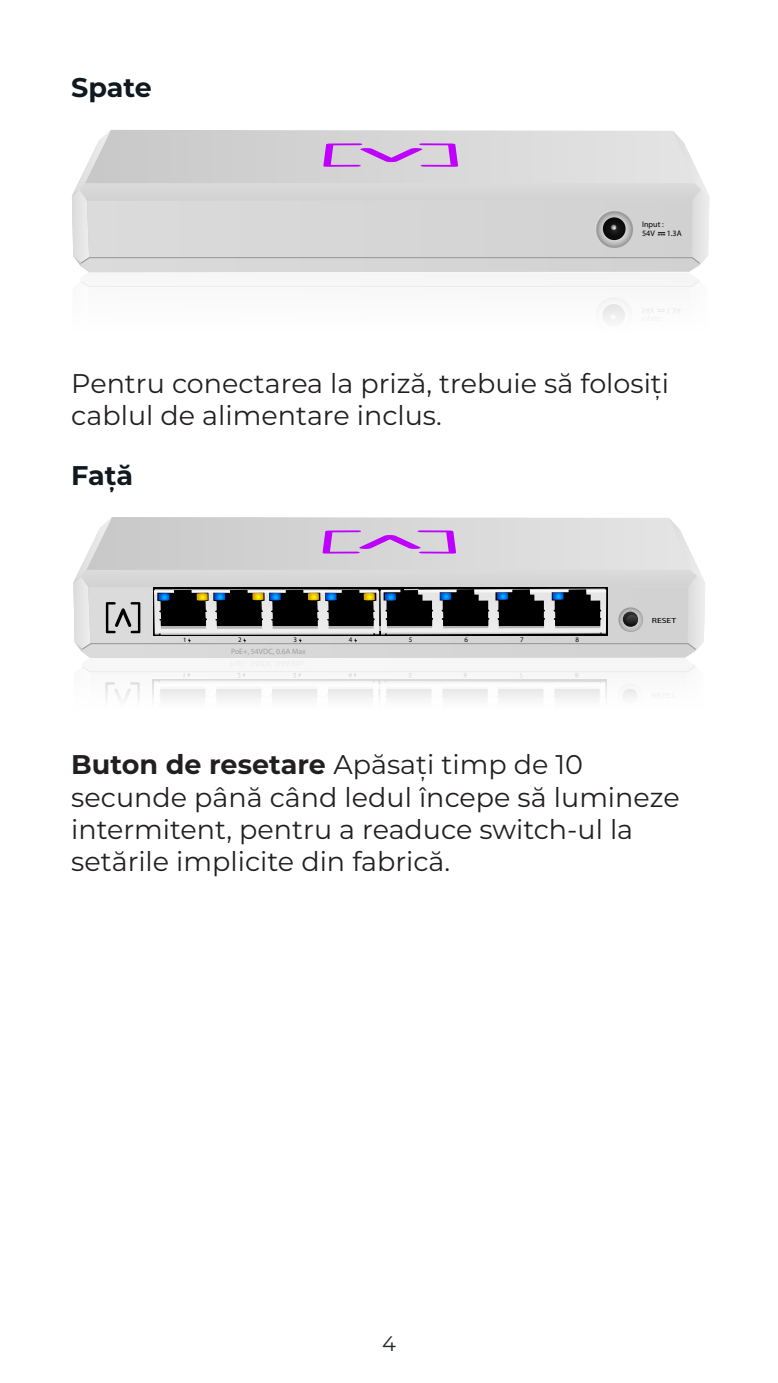
<style>
.page{position:relative;width:778px;height:1383px;background:#fff}
.page>*{position:absolute;margin:0;border:0;box-sizing:border-box;transform-origin:0 0}
.Callout_Description{font:27px/32.4px "Montserrat";color:#231f20}
.Body{font:27px/32.4px "Montserrat";color:#231f20}
.Heading_2{font:700 27px "Montserrat";color:#101820}
.t1{font:21px "Montserrat";color:#24272a}
.t2{font:8.1px/9.6px "Myriad Pro";color:#000}
.t3{font:7.8px "Myriad Pro";color:#9f9f9f}
.t4{font:7.5px "Myriad Pro";color:#000;scale:1.31 1}
.t5{font:6.9px "Myriad Pro";color:#000}
.t6{font:6.6px "Myriad Pro";color:#000}
.s1{font-weight:700}
</style>
<div class="page">
<svg style="left:72px;top:130px;width:637px;height:192px"></svg>
<svg style="left:73px;top:517px;width:632px;height:182px"></svg>
<p class="Heading_2" style="left:71px;top:68px;width:82px">Spate</p>
<p class="t2" style="left:642px;top:219px;width:23px">Input :<br>54V</p>
<p class="t2" style="left:666px;top:229px;width:16px">1.3A</p>
<p class="Body" style="left:71px;top:366px;width:599px">Pentru conectarea la priză, trebuie să folosiți cablul de alimentare inclus.</p>
<p class="Heading_2" style="left:71px;top:455px;width:63px">Față</p>
<p class="t6" style="left:183px;top:636px;width:5px">1</p>
<p class="t5" style="left:238px;top:636px;width:5px">2</p>
<p class="t5" style="left:293px;top:636px;width:5px">3</p>
<p class="t5" style="left:349px;top:636px;width:5px">4</p>
<p class="t5" style="left:409px;top:636px;width:5px">5</p>
<p class="t5" style="left:464px;top:636px;width:5px">6</p>
<p class="t5" style="left:520px;top:636px;width:5px">7</p>
<p class="t5" style="left:575px;top:636px;width:5px">8</p>
<p class="t3" style="left:231px;top:646px;width:76px">PoE+, 54VDC, 0.6A Max</p>
<p class="t4" style="left:651px;top:615px;width:20px">RESET</p>
<p class="Callout_Description" style="left:71px;top:747px;width:610px"><span class="s1">Buton de resetare</span> Apăsați timp de 10 secunde până când ledul începe să lumineze intermitent, pentru a readuce switch-ul la setările implicite din fabrică.</p>
<p class="t1" style="left:382px;top:1328px;width:15px">4</p>
</div>
